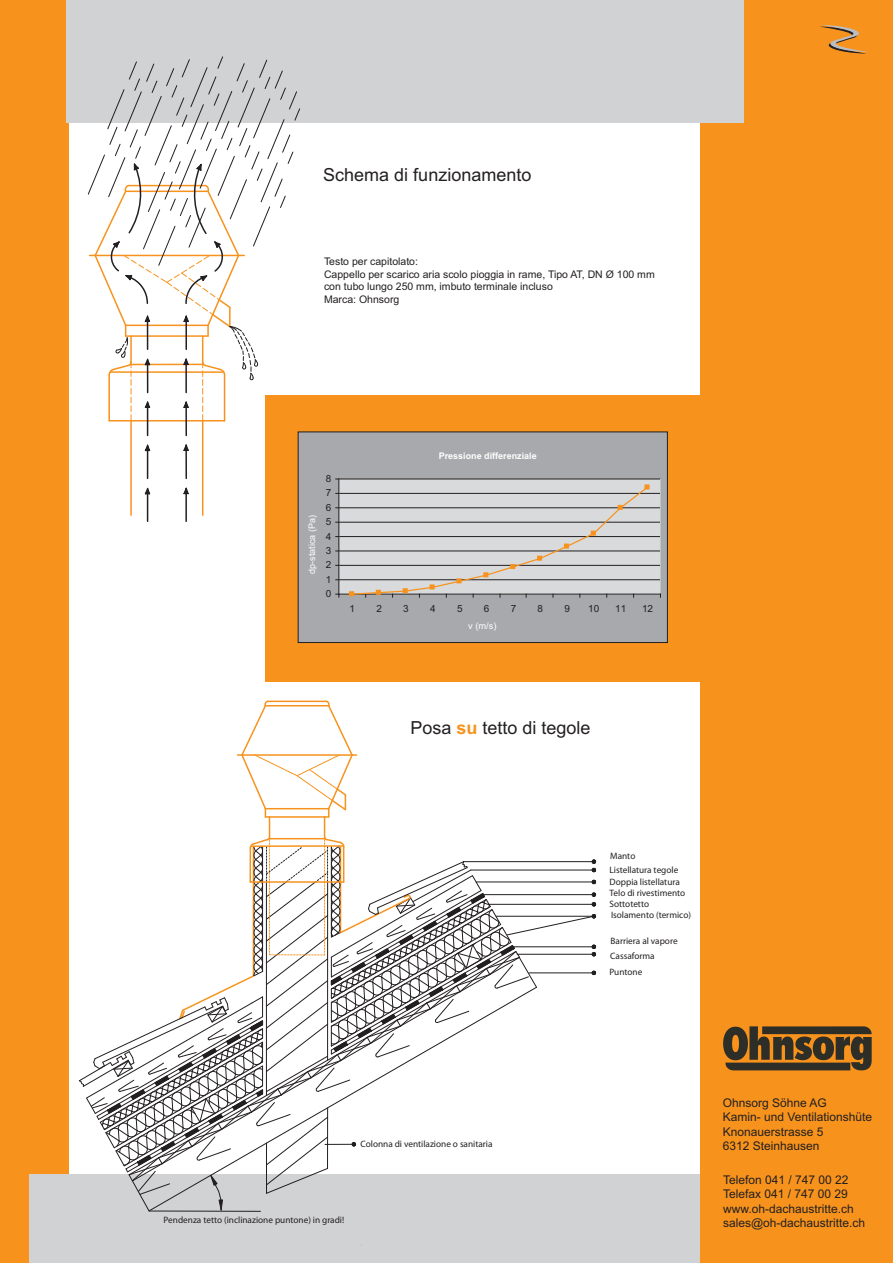
<style>
.page{position:relative;width:893px;height:1263px;background:#fff}
.page>*{position:absolute;margin:0;border:0;box-sizing:border-box;transform-origin:0 0}
.t1{font:18px "Arial";color:#231f20}
.t2{font:12px/14.4px "Arial";color:#231f20}
.t3{font:10.5px/12.6px "Arial";color:#231f20}
.t4{font:9.9px "Arial";color:#231f20}
.t5{font:9.3px/15.3px "Myriad";color:#231f20}
.t6{font:700 9.15px "Arial";color:#fff}
.t7{font:9.15px "Arial";color:#fff}
.s1{font-weight:700;color:#f7931d}
</style>
<div class="page">
<div style="left:0;top:0;width:68px;height:1263px;background:#f7931d"></div>
<div style="left:700px;top:0;width:193px;height:1263px;background:#f7931d"></div>
<svg style="left:723px;top:1026px;width:149px;height:44px"></svg>
<svg style="left:820px;top:25px;width:47px;height:29px"></svg>
<div style="left:265px;top:395px;width:438px;height:287px;background:#f7931d"></div>
<div style="left:67px;top:0;width:677px;height:123px;background:#d1d2d4"></div>
<div style="left:29px;top:1174px;width:671px;height:89px;background:#d1d2d4"></div>
<div style="left:298px;top:432px;width:369px;height:210px;background:#a8a9ad"></div>
<div style="left:298px;top:432px;width:370px;height:211px;border:1px solid #231f20"></div>
<div style="left:339px;top:479px;width:321px;height:115px;background:#d9dadc"></div>
<hr style="left:339px;top:579px;width:321px;height:1px;background:#231f20">
<hr style="left:339px;top:565px;width:321px;height:1px;background:#231f20">
<hr style="left:339px;top:551px;width:321px;height:1px;background:#231f20">
<hr style="left:339px;top:536px;width:321px;height:1px;background:#231f20">
<hr style="left:339px;top:522px;width:321px;height:1px;background:#231f20">
<hr style="left:339px;top:507px;width:321px;height:1px;background:#231f20">
<hr style="left:339px;top:493px;width:321px;height:1px;background:#231f20">
<hr style="left:339px;top:479px;width:321px;height:1px;background:#231f20">
<hr style="left:660px;top:479px;width:1px;height:115px;background:#c0c4ca">
<hr style="left:339px;top:479px;width:1px;height:115px;background:#231f20">
<hr style="left:339px;top:594px;width:321px;height:1px;background:#231f20">
<svg style="left:349px;top:484px;width:301px;height:113px"></svg>
<svg style="left:79px;top:700px;width:517px;height:512px"></svg>
<hr style="left:130px;top:421px;width:2px;height:94px;background:#f7931d">
<hr style="left:202px;top:421px;width:1px;height:94px;background:#f7931d">
<hr style="left:147px;top:404px;width:1px;height:31px;background:#231f20">
<hr style="left:185px;top:404px;width:2px;height:31px;background:#231f20">
<svg style="left:144px;top:444px;width:7px;height:8px"></svg>
<hr style="left:147px;top:447px;width:1px;height:31px;background:#231f20">
<svg style="left:183px;top:444px;width:6px;height:7px"></svg>
<hr style="left:185px;top:447px;width:2px;height:31px;background:#231f20">
<svg style="left:144px;top:487px;width:7px;height:8px"></svg>
<hr style="left:147px;top:490px;width:1px;height:31px;background:#231f20">
<svg style="left:183px;top:487px;width:6px;height:8px"></svg>
<hr style="left:185px;top:490px;width:2px;height:31px;background:#231f20">
<svg style="left:88px;top:56px;width:212px;height:365px"></svg>
<h1 class="t1" style="left:323px;top:164px;width:210px">Schema di funzionamento</h1>
<p class="t3" style="left:324px;top:255px;width:332px">Testo per capitolato:<br>Cappello per scarico aria scolo pioggia in rame, Tipo AT, DN Ø 100 mm con tubo lungo 250 mm, imbuto terminale incluso<br>Marca: Ohnsorg</p>
<p class="t7" style="left:307px;top:574px;width:60px;rotate:-90deg">dp-statica (Pa)</p>
<p class="t4" style="left:326px;top:473px;width:7px">8</p>
<p class="t4" style="left:326px;top:487px;width:7px">7</p>
<p class="t4" style="left:326px;top:502px;width:7px">6</p>
<p class="t4" style="left:326px;top:516px;width:7px">5</p>
<p class="t4" style="left:326px;top:530px;width:7px">4</p>
<p class="t4" style="left:326px;top:545px;width:7px">3</p>
<p class="t4" style="left:326px;top:559px;width:7px">2</p>
<p class="t4" style="left:326px;top:573px;width:7px">1</p>
<p class="t4" style="left:326px;top:588px;width:7px">0</p>
<p class="t6" style="left:439px;top:450px;width:100px">Pressione differenziale</p>
<p class="t4" style="left:350px;top:602px;width:7px">1</p>
<p class="t4" style="left:376px;top:602px;width:7px">2</p>
<p class="t4" style="left:403px;top:602px;width:7px">3</p>
<p class="t4" style="left:430px;top:602px;width:7px">4</p>
<p class="t4" style="left:457px;top:602px;width:7px">5</p>
<p class="t4" style="left:484px;top:602px;width:7px">6</p>
<p class="t4" style="left:511px;top:602px;width:7px">7</p>
<p class="t4" style="left:538px;top:602px;width:7px">8</p>
<p class="t4" style="left:564px;top:602px;width:7px">9</p>
<p class="t4" style="left:588px;top:602px;width:13px">10</p>
<p class="t4" style="left:615px;top:602px;width:13px">11</p>
<p class="t4" style="left:642px;top:602px;width:13px">12</p>
<p class="t7" style="left:468px;top:621px;width:30px">v (m/s)</p>
<h1 class="t1" style="left:410px;top:717px;width:182px">Posa <span class="s1">su</span> tetto di tegole</h1>
<p class="t5" style="left:609px;top:850px;width:70px;line-height:13.4px">Manto<br>Listellatura tegole</p>
<p class="t5" style="left:609px;top:876px;width:77px;line-height:11.9px">Doppia listellatura<br>Telo di rivestimento</p>
<p class="t5" style="left:609px;top:899px;width:83px;line-height:11.2px">Sottotetto<br>Isolamento (termico)</p>
<p class="t5" style="left:609px;top:934px;width:70px">Barriera al vapore<br>Cassaforma<br>Puntone</p>
<p class="t5" style="left:361px;top:1137px;width:134px">Colonna di ventilazione o sanitaria</p>
<p class="t5" style="left:164px;top:1213px;width:182px">Pendenza tetto (inclinazione puntone) in gradi!</p>
<p class="t2" style="left:723px;top:1095px;width:151px">Ohnsorg Söhne AG<br>Kamin- und Ventilationshüte<br>Knonauerstrasse 5<br>6312 Steinhausen</p>
<p class="t2" style="left:723px;top:1172px;width:144px">Telefon 041 / 747 00 22<br>Telefax 041 / 747 00 29 www.oh-dachaustritte.ch sales@oh-dachaustritte.ch</p>
</div>
